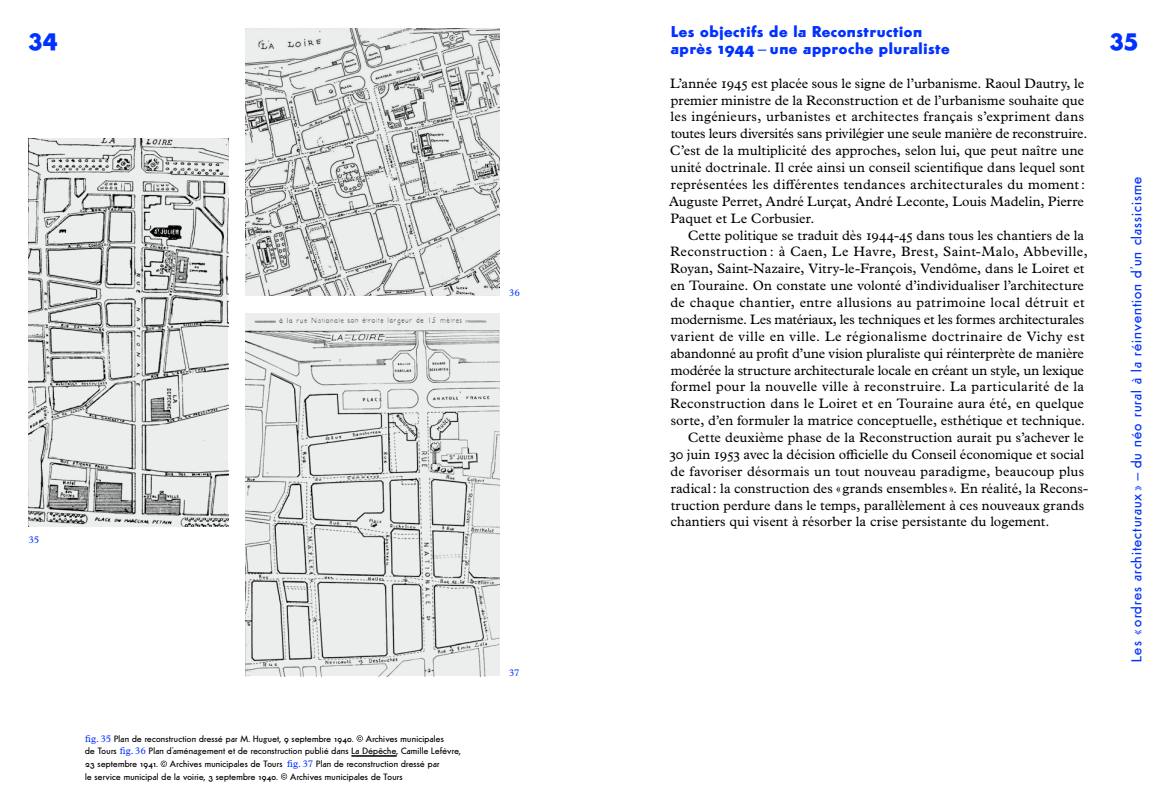
<style>
.page{position:relative;width:1170px;height:808px;background:#fff}
.page>*{position:absolute;margin:0;border:0;box-sizing:border-box;transform-origin:0 0}
.t1{font:700 23.12px "Futura Classic";color:#0032ff}
.t2{font:700 15px/16.9px "Futura Classic";letter-spacing:.04em;color:#0032ff}
.t3{font:13.75px/16.9px "Plantin MT Std";letter-spacing:.01em;color:#000}
.t4{font:13.75px "Plantin MT Std";letter-spacing:-.01em;color:#000}
.t5{font:13.75px "Plantin MT Std";letter-spacing:.035em;color:#000}
.t6{font:13.75px "Futura Classic Normal";letter-spacing:.08em;color:#0032ff}
.t7{font:13.75px "Plantin MT Std";letter-spacing:-.015em;color:#000}
.t8{font:13.75px "Plantin MT Std";letter-spacing:.03em;color:#000}
.t9{font:10px "Plantin MT Std";color:#0032ff}
.t10{font:8.75px/12.6px "Futura Classic Normal";letter-spacing:.035em;color:#000}
.s1{font-family:"Futura Classic Normal";font-weight:400}
.s2{font-family:"Plantin MT Std";font-size:10px;color:#0032ff}
</style>
<div class="page">
<img style="left:28px;top:138px;width:200px;height:388px">
<img style="left:246px;top:314px;width:254px;height:362px">
<hr style="left:351px;top:756px;width:45px;height:1px;background:#000">
<svg style="left:356px;top:735px;width:7px;height:7px"></svg>
<svg style="left:161px;top:761px;width:6px;height:6px"></svg>
<svg style="left:281px;top:773px;width:6px;height:7px"></svg>
<img style="left:246px;top:29px;width:254px;height:267px">
<p class="t2" style="left:670px;top:23px;width:280px">Les objectifs de la Reconstruction après 1944 <span class="s1">—</span> une approche pluraliste</p>
<p class="t3" style="left:669px;top:75px;width:419px">L’année 1945 est placée sous le signe de l’urbanisme. Raoul Dautry, le premier ministre de la Reconstruction et de l’urbanisme souhaite que les ingénieurs, urbanistes et architectes français s’expriment dans toutes leurs diversités sans privilégier une seule manière de reconstruire.<br>C’est de la multiplicité des approches, selon lui, que peut naître une unité doctrinale. Il crée ainsi un conseil scientifique dans lequel sont représentées les différentes tendances architecturales du moment:<br>Auguste Perret, André Lurçat, André Leconte, Louis Madelin, Pierre Paquet et Le Corbusier.</p>
<p class="t3" style="left:687px;top:227px;width:398px">Cette politique se traduit dès 1944-45 dans tous les chantiers de la</p>
<p class="t5" style="left:670px;top:244px;width:419px">Reconstruction : à Caen, Le Havre, Brest, Saint-Malo, Abbeville,</p>
<p class="t3" style="left:670px;top:260px;width:416px">Royan, Saint-Nazaire, Vitry-le-François, Vendôme, dans le Loiret et</p>
<p class="t3" style="left:670px;top:277px;width:415px">en Touraine. On constate une volonté d’individualiser l’architecture</p>
<p class="t8" style="left:670px;top:294px;width:415px">de chaque chantier, entre allusions au patrimoine local détruit et</p>
<p class="t7" style="left:670px;top:311px;width:415px">modernisme. Les matériaux, les techniques et les formes architecturales</p>
<p class="t5" style="left:670px;top:328px;width:415px">varient de ville en ville. Le régionalisme doctrinaire de Vichy est</p>
<p class="t4" style="left:670px;top:345px;width:415px">abandonné au profit d’une vision pluraliste qui réinterprète de manière</p>
<p class="t4" style="left:670px;top:362px;width:414px">modérée la structure architecturale locale en créant un style, un lexique</p>
<p class="t3" style="left:670px;top:378px;width:415px">formel pour la nouvelle ville à reconstruire. La particularité de la</p>
<p class="t3" style="left:670px;top:395px;width:415px">Reconstruction dans le Loiret et en Touraine aura été, en quelque</p>
<p class="t3" style="left:670px;top:412px;width:416px">sorte, d’en formuler la matrice conceptuelle, esthétique et technique.</p>
<p class="t3" style="left:687px;top:429px;width:398px">Cette deuxième phase de la Reconstruction aurait pu s’achever le</p>
<p class="t3" style="left:669px;top:446px;width:416px">30 juin 1953 avec la décision officielle du Conseil économique et social</p>
<p class="t3" style="left:670px;top:463px;width:415px">de favoriser désormais un tout nouveau paradigme, beaucoup plus</p>
<p class="t3" style="left:670px;top:480px;width:419px">radical: la construction des «grands ensembles». En réalité, la Recons-</p>
<p class="t3" style="left:670px;top:496px;width:415px">truction perdure dans le temps, parallèlement à ces nouveaux grands</p>
<p class="t3" style="left:670px;top:513px;width:380px">chantiers qui visent à résorber la crise persistante du logement.</p>
<h1 class="t1" style="left:28px;top:23px;width:30px">34</h1>
<h1 class="t1" style="left:1109px;top:23px;width:30px">35</h1>
<p class="t6" style="left:1128px;top:661px;width:486px;rotate:-90deg">Les « ordres architecturaux » — du néo rural à la réinvention d’un classicisme</p>
<p class="t9" style="left:508px;top:287px;width:13px">36</p>
<p class="t9" style="left:28px;top:534px;width:12px">35</p>
<p class="t10" style="left:85px;top:732px;width:270px"><span class="s2">fig.35</span> Plan de reconstruction dressé par M. Huguet, 9 septembre 1940.</p>
<p class="t10" style="left:85px;top:732px;width:377px;text-indent:281px">Archives municipales<br>de Tours <span class="s2">fig.36</span> Plan d’aménagement et de reconstruction publié dans La Dépêche, Camille Lefèvre,<br>23 septembre 1941.</p>
<p class="t10" style="left:85px;top:757px;width:356px;text-indent:85px">Archives municipales de Tours <span class="s2">fig.37</span> Plan de reconstruction dressé par le service municipal de la voirie, 3 septembre 1940.</p>
<p class="t10" style="left:290px;top:770px;width:114px">Archives municipales de Tours</p>
<p class="t9" style="left:508px;top:667px;width:12px">37</p>
</div>
